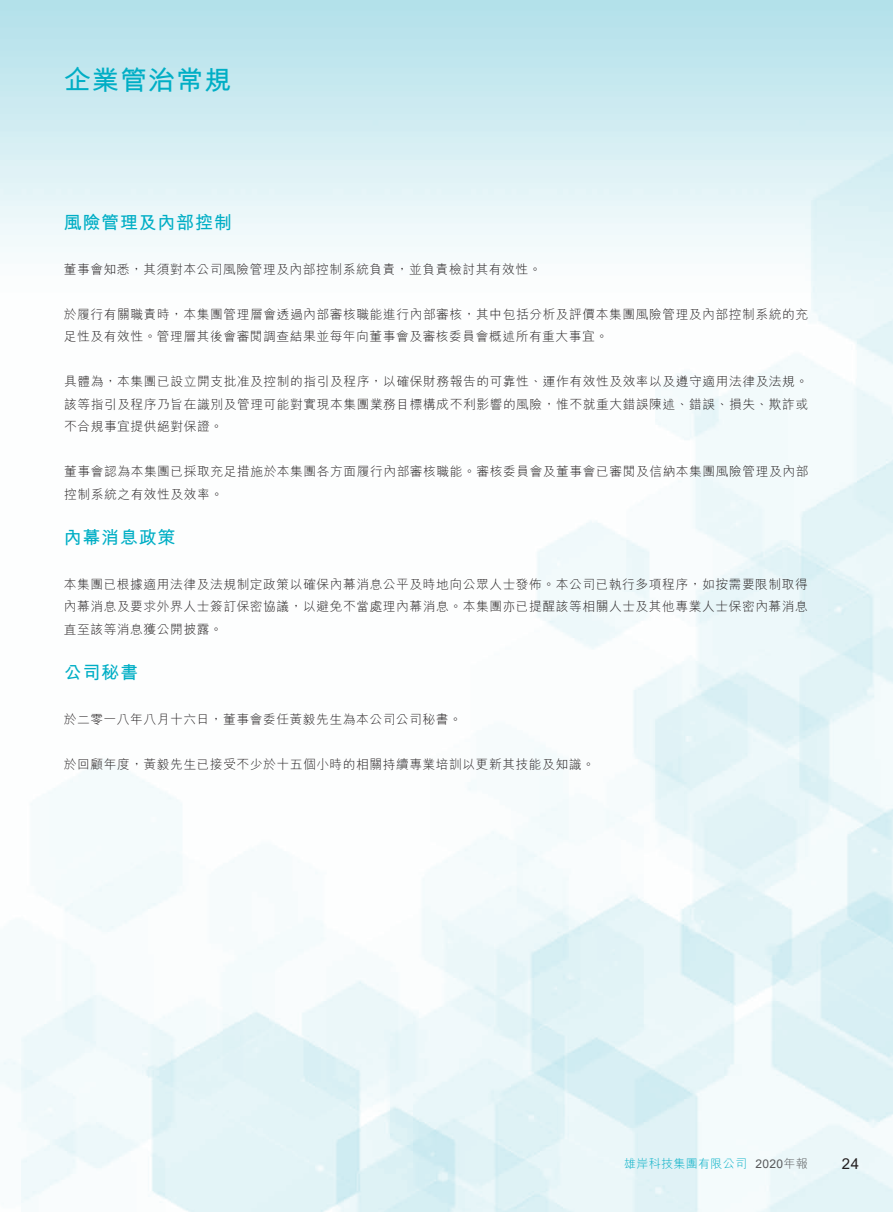
<style>
.page{position:relative;width:893px;height:1212px;background:#fff}
.page>*{position:absolute;margin:0;border:0;box-sizing:border-box;transform-origin:0 0}
.t1{font:700 27px "M Hei HK";letter-spacing:.04em;color:#00aec5}
.t2{font:700 18px "M Hei HK";letter-spacing:.04em;color:#00aec5}
.t3{font:15px "Arial";color:#231f20}
.t4{font:300 12.75px/22.5px "M Hei HK";letter-spacing:.045em;color:#231f20}
.t5{font:300 12px "M Hei HK";letter-spacing:.03em;color:#00aec5}
.t6{font:12px "Arial";color:#57585a}
.s1{font-family:"M Hei HK";font-weight:300}
</style>
<div class="page">
<h1 class="t1" style="left:64px;top:60px;width:169px">企業管治常規</h1>
<h2 class="t2" style="left:64px;top:209px;width:170px">風險管理及內部控制</h2>
<p class="t4" style="left:64px;top:257px;width:479px">董事會知悉，其須對本公司風險管理及內部控制系統負責，並負責檢討其有效性。</p>
<p class="t4" style="left:64px;top:302px;width:746px">於履行有關職責時，本集團管理層會透過內部審核職能進行內部審核，其中包括分析及評價本集團風險管理及內部控制系統的充足性及有效性。管理層其後會審閱調查結果並每年向董事會及審核委員會概述所有重大事宜。</p>
<p class="t4" style="left:64px;top:370px;width:746px;text-align:justify">具體為，本集團已設立開支批准及控制的指引及程序，以確保財務報告的可靠性、運作有效性及效率以及遵守適用法律及法規。該等指引及程序乃旨在識別及管理可能對實現本集團業務目標構成不利影響的風險，惟不就重大錯誤陳述、錯誤、損失、欺詐或不合規事宜提供絕對保證。</p>
<p class="t4" style="left:64px;top:460px;width:746px">董事會認為本集團已採取充足措施於本集團各方面履行內部審核職能。審核委員會及董事會已審閱及信納本集團風險管理及內部控制系統之有效性及效率。</p>
<h2 class="t2" style="left:64px;top:524px;width:113px">內幕消息政策</h2>
<p class="t4" style="left:64px;top:572px;width:746px;text-align:justify">本集團已根據適用法律及法規制定政策以確保內幕消息公平及時地向公眾人士發佈。本公司已執行多項程序，如按需要限制取得內幕消息及要求外界人士簽訂保密協議，以避免不當處理內幕消息。本集團亦已提醒該等相關人士及其他專業人士保密內幕消息直至該等消息獲公開披露。</p>
<h2 class="t2" style="left:64px;top:659px;width:76px">公司秘書</h2>
<p class="t4" style="left:64px;top:707px;width:400px">於二零一八年八月十六日，董事會委任黃毅先生為本公司公司秘書。</p>
<p class="t4" style="left:64px;top:752px;width:532px">於回顧年度，黃毅先生已接受不少於十五個小時的相關持續專業培訓以更新其技能及知識。</p>
<p class="t5" style="left:624px;top:1155px;width:125px">雄岸科技集團有限公司</p>
<p class="t6" style="left:756px;top:1156px;width:54px">2020<span class="s1">年報</span></p>
<p class="t3" style="left:842px;top:1153px;width:19px">24</p>
</div>
